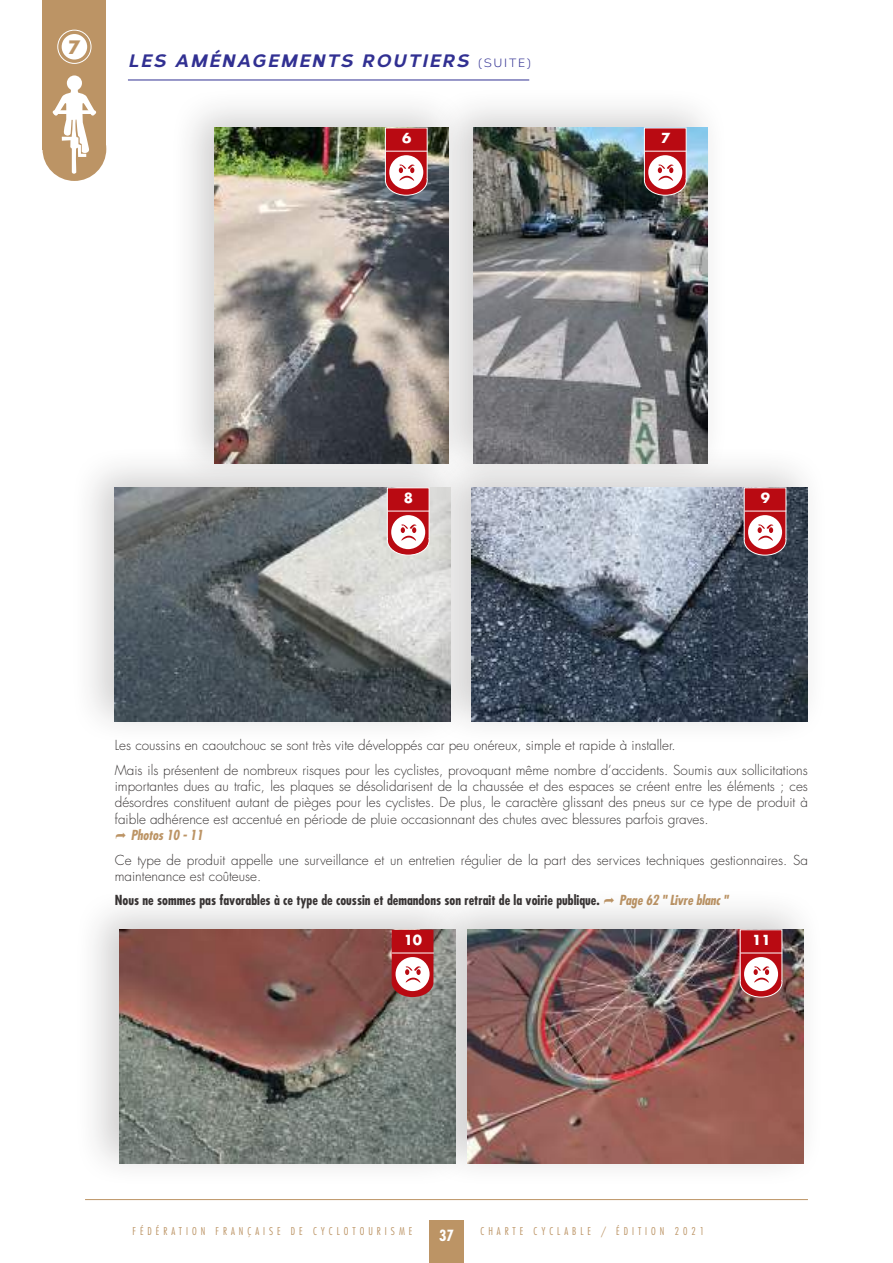
<style>
.page{position:relative;width:893px;height:1263px;background:#fff}
.page>*{position:absolute;margin:0;border:0;box-sizing:border-box;transform-origin:0 0}
.t1{font:italic 800 18px "Corbert";letter-spacing:.11em;color:#313092}
.t2{font:700 18px "Futura";color:#bc9465}
.t3{font:700 condensed 15px "Futura";color:#fff}
.t4{font:300 13.5px/16.2px "Futura";color:#393535}
.t5{font:700 condensed 13.5px "Futura";color:#393535}
.t6{font:italic 700 condensed 13.5px "Futura";letter-spacing:-.01em;color:#bc9465}
.t7{font:700 13.5px "Futura";color:#fff}
.t8{font:300 condensed 10.5px "Futura";letter-spacing:.38em;color:#bc9465}
.s1{font-weight:400;font-style:normal;font-size:12px}
</style>
<div class="page">
<div style="left:429px;top:1220px;width:34px;height:43px;background:#bc9465"></div>
<hr style="left:85px;top:1199px;width:723px;height:1px;background:#bc9465">
<div style="left:169px;top:86px;width:301px;height:402px;background:#241f1f;opacity:.22"></div>
<img style="left:215px;top:128px;width:213px;height:317px">
<svg style="left:385px;top:127px;width:43px;height:69px"></svg>
<div style="left:428px;top:85px;width:301px;height:403px;background:#241f1f;opacity:.22"></div>
<img style="left:474px;top:128px;width:234px;height:317px">
<svg style="left:644px;top:127px;width:43px;height:69px"></svg>
<div style="left:69px;top:445px;width:403px;height:301px;background:#241f1f;opacity:.22"></div>
<img style="left:115px;top:487px;width:311px;height:234px">
<svg style="left:387px;top:487px;width:39px;height:69px"></svg>
<div style="left:426px;top:445px;width:403px;height:301px;background:#241f1f;opacity:.22"></div>
<img style="left:472px;top:487px;width:336px;height:234px">
<svg style="left:743px;top:487px;width:44px;height:69px"></svg>
<div style="left:74px;top:887px;width:402px;height:301px;background:#241f1f;opacity:.22"></div>
<img style="left:119px;top:929px;width:303px;height:234px">
<svg style="left:392px;top:930px;width:30px;height:67px"></svg>
<div style="left:422px;top:887px;width:403px;height:301px;background:#241f1f;opacity:.22"></div>
<img style="left:468px;top:929px;width:336px;height:234px">
<svg style="left:739px;top:929px;width:44px;height:69px"></svg>
<hr style="left:128px;top:80px;width:401px;height:1px;background:#313092">
<div style="left:43px;top:0;width:63px;height:149px;background:#bc9465"></div>
<div style="left:43px;top:117px;width:63px;height:64px;background:#bc9465;border-radius:50%"></div>
<div style="left:62px;top:34px;width:25px;height:26px;background:#fff;border-radius:50%"></div>
<div style="left:57px;top:30px;width:34px;height:34px;border:1px solid #fff;border-radius:50%"></div>
<svg style="left:52px;top:75px;width:45px;height:99px"></svg>
<svg style="left:604px;top:898px;width:10px;height:6px"></svg>
<h1 class="t2" style="left:68px;top:35px;width:14px">7</h1>
<h1 class="t1" style="left:128px;top:46px;width:404px">LES AMÉNAGEMENTS ROUTIERS <span class="s1">(SUITE)</span></h1>
<p class="t7" style="left:402px;top:129px;width:11px">6</p>
<p class="t7" style="left:661px;top:129px;width:11px">7</p>
<p class="t7" style="left:404px;top:488px;width:11px">8</p>
<p class="t7" style="left:761px;top:488px;width:11px">9</p>
<p class="t4" style="left:115px;top:733px;width:695px;line-height:24.8px">Les coussins en caoutchouc se sont très vite développés car peu onéreux, simple et rapide à installer.<br>Mais ils présentent de nombreux risques pour les cyclistes, provoquant même nombre d’accidents. Soumis aux sollicitations</p>
<p class="t4" style="left:115px;top:778px;width:695px;text-align:justify">importantes dues au trafic, les plaques se désolidarisent de la chaussée et des espaces se créent entre les éléments ; ces désordres constituent autant de pièges pour les cyclistes. De plus, le caractère glissant des pneus sur ce type de produit à faible adhérence est accentué en période de pluie occasionnant des chutes avec blessures parfois graves.</p>
<p class="t6" style="left:131px;top:826px;width:74px">Photos 10 - 11</p>
<p class="t4" style="left:115px;top:852px;width:695px">Ce type de produit appelle une surveillance et un entretien régulier de la part des services techniques gestionnaires. Sa maintenance est coûteuse.</p>
<p class="t5" style="left:115px;top:892px;width:487px">Nous ne sommes pas favorables à ce type de coussin et demandons son retrait de la voirie publique.</p>
<p class="t6" style="left:619px;top:892px;width:110px">Page 62 " Livre blanc "</p>
<p class="t7" style="left:404px;top:930px;width:20px">10</p>
<p class="t7" style="left:752px;top:930px;width:20px">11</p>
<p class="t8" style="left:132px;top:1225px;width:281px">FÉDÉRATION FRANÇAISE DE CYCLOTOURISME</p>
<p class="t8" style="left:480px;top:1225px;width:225px">CHARTE CYCLABLE / ÉDITION 2021</p>
<p class="t3" style="left:439px;top:1226px;width:16px">37</p>
</div>
